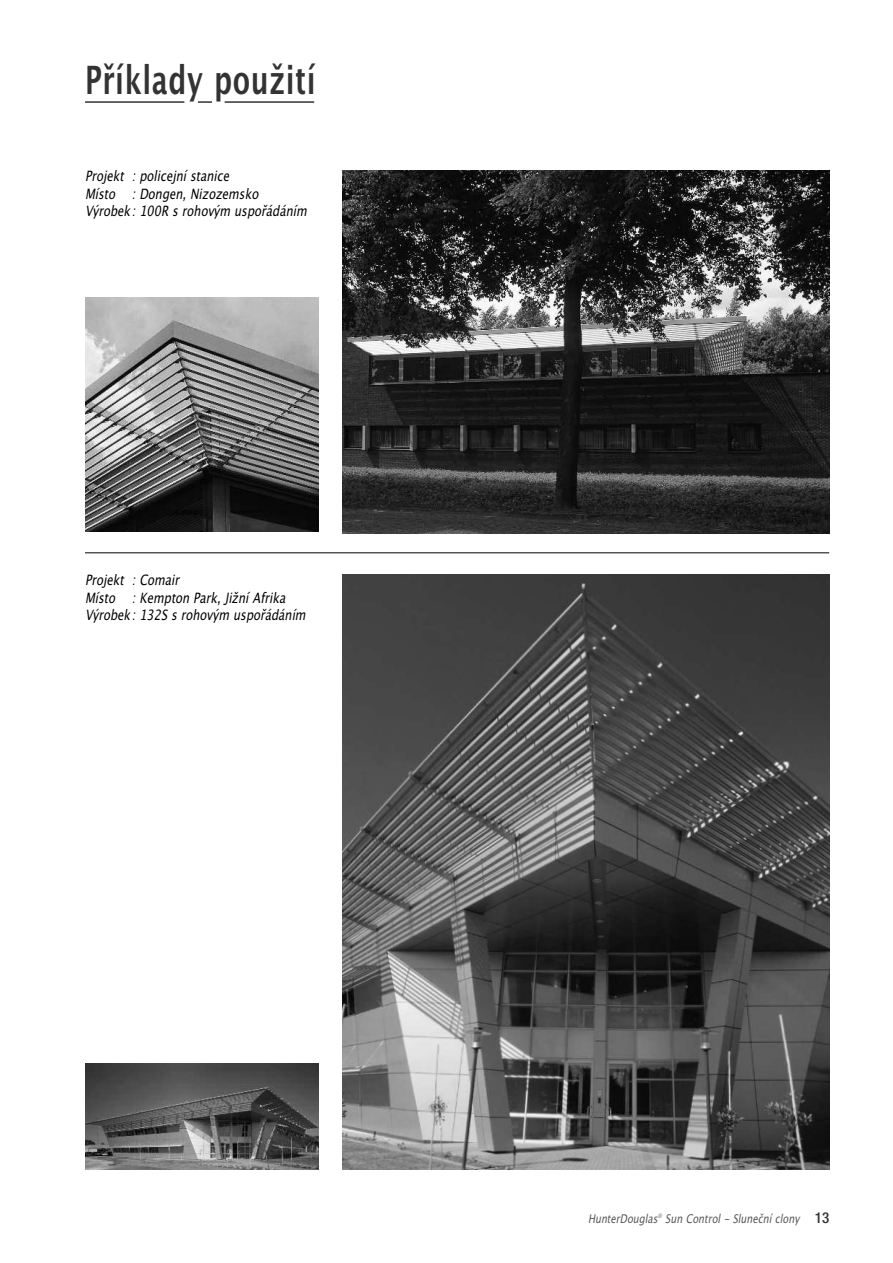
<style>
.page{position:relative;width:893px;height:1263px;background:#fff}
.page>*{position:absolute;margin:0;border:0;box-sizing:border-box;transform-origin:0 0}
.t1{font:700 39px "Lucida Grande";letter-spacing:.02em;color:#333;scale:.7 1}
.t2{font:500 condensed 15px "Helvetica Neue";color:#333}
.t3{font:italic 14.25px/17.2px "Lucida Grande";color:#000;scale:.8 1}
.t4{font:italic 12px "Lucida Grande";color:#595959;scale:.8 1}
</style>
<div class="page">
<hr style="left:85px;top:101px;width:99px;height:2px;background:#333">
<svg style="left:198px;top:101px;width:14px;height:2px"></svg>
<hr style="left:225px;top:101px;width:89px;height:2px;background:#333">
<img style="left:342px;top:170px;width:487px;height:364px">
<img style="left:85px;top:298px;width:234px;height:233px">
<img style="left:85px;top:1063px;width:234px;height:106px">
<img style="left:342px;top:574px;width:487px;height:595px">
<hr style="left:85px;top:552px;width:744px;height:1px;background:#000">
<h1 class="t1" style="left:85px;top:58px;width:331px">Příklady použití</h1>
<p class="t3" style="left:85px;top:168px;width:284px">Projekt : policejní stanice<br>Místo : Dongen, Nizozemsko<br>Výrobek: 100R s rohovým uspořádáním</p>
<p class="t3" style="left:85px;top:572px;width:283px">Projekt : Comair<br>Místo : Kempton Park, Jižní Afrika<br>Výrobek: 132S s rohovým uspořádáním</p>
<p class="t4" style="left:588px;top:1212px;width:94px">HunterDouglas</p>
<p class="t2" style="left:815px;top:1212px;width:16px">13</p>
<p class="t4" style="left:658px;top:1212px;width:183px"><sup>®</sup> Sun Control - Sluneční clony</p>
</div>
